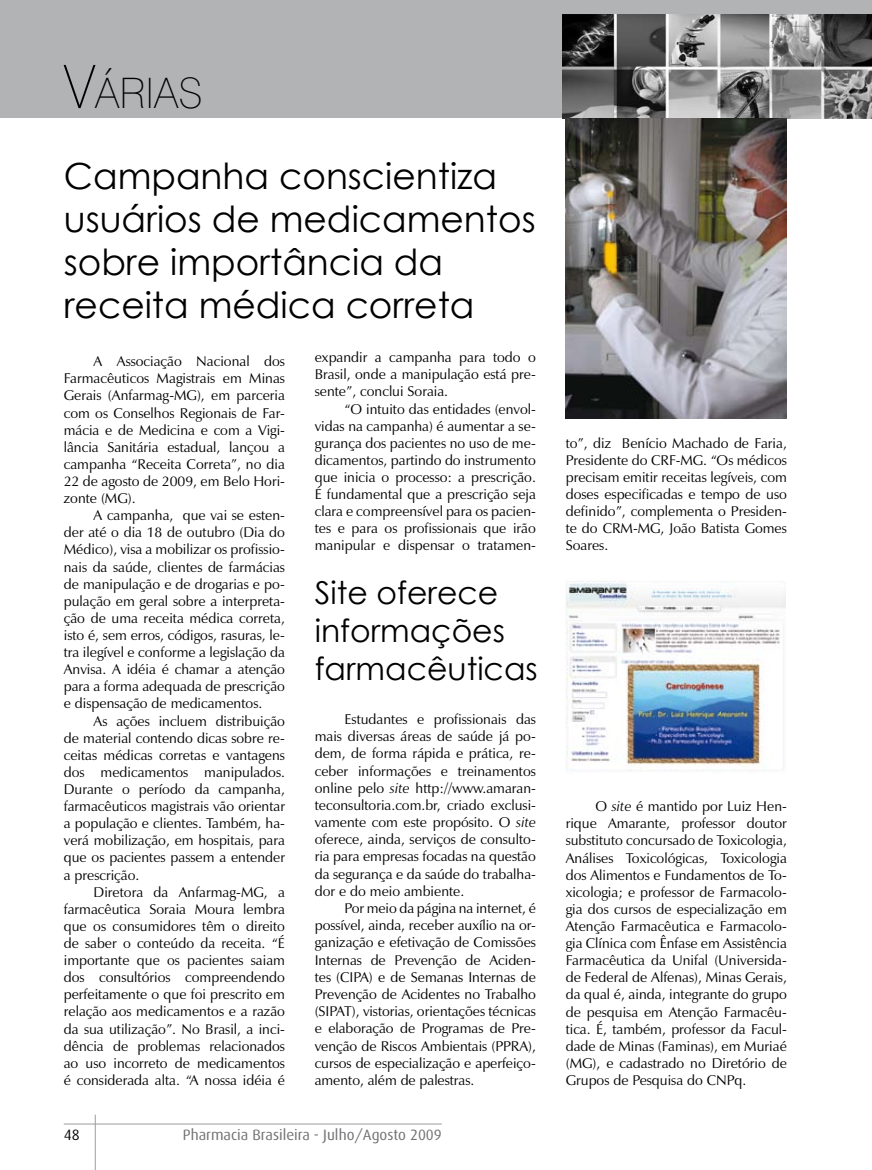
<style>
.page{position:relative;width:872px;height:1170px;background:#fff}
.page>*{position:absolute;margin:0;border:0;box-sizing:border-box;transform-origin:0 0}
.t1{font:100 42px "Swiss 721 BT";color:#000}
.t2{font:36px/43.2px "Century Gothic";color:#000}
.t3{font:31.5px/37.8px "Century Gothic";color:#000}
.t4{font:15px "Dax";color:#707173}
.t5{font:15px "Dax";color:#000}
.t6{font:14.25px/17.1px "Zapf Humanist 601 BT";color:#000;text-align:justify}
.s1{font-size:60px}
.s2{font-style:italic}
</style>
<div class="page">
<div style="left:0;top:0;width:872px;height:118px;background:#b1b3b4"></div>
<hr style="left:95px;top:1114px;width:1px;height:55px;background:#9c9d9f">
<hr style="left:64px;top:1123px;width:378px;height:1px;background:#9c9d9f">
<img style="left:563px;top:15px;width:309px;height:103px">
<img style="left:566px;top:118px;width:221px;height:300px">
<img style="left:566px;top:581px;width:219px;height:190px">
<h1 class="t1" style="left:64px;top:68px;width:140px"><span class="s1">V</span>ÁRIAS</h1>
<h2 class="t2" style="left:64px;top:153px;width:473px">Campanha conscientiza usuários de medicamentos sobre importância da receita médica correta</h2>
<p class="t6" style="left:64px;top:353px;width:223px;text-indent:30px">A Associação Nacional dos Farmacêuticos Magistrais em Minas Gerais (Anfarmag-MG), em parceria com os Conselhos Regionais de Far&shy;mácia e de Medicina e com a Vigi&shy;lância Sanitária estadual, lançou a campanha “Receita Correta”, no dia 22 de agosto de 2009, em Belo Hori&shy;zonte (MG).</p>
<p class="t6" style="left:64px;top:507px;width:223px;text-indent:30px">A campanha, que vai se esten&shy;der até o dia 18 de outubro (Dia do Médico), visa a mobilizar os profissio&shy;nais da saúde, clientes de farmácias de manipulação e de drogarias e po&shy;pulação em geral sobre a interpreta&shy;ção de uma receita médica correta, isto é, sem erros, códigos, rasuras, le&shy;tra ilegível e conforme a legislação da Anvisa. A idéia é chamar a atenção para a forma adequada de prescrição e dispensação de medicamentos.</p>
<p class="t6" style="left:64px;top:712px;width:223px;text-indent:30px">As ações incluem distribuição de material contendo dicas sobre re&shy;ceitas médicas corretas e vantagens dos medicamentos manipulados.<br>Durante o período da campanha, farmacêuticos magistrais vão orientar a população e clientes. Também, ha&shy;verá mobilização, em hospitais, para que os pacientes passem a entender a prescrição.</p>
<p class="t6" style="left:64px;top:883px;width:223px;text-indent:30px">Diretora da Anfarmag-MG, a farmacêutica Soraia Moura lembra que os consumidores têm o direito de saber o conteúdo da receita. “É importante que os pacientes saiam dos consultórios compreendendo perfeitamente o que foi prescrito em relação aos medicamentos e a razão da sua utilização”. No Brasil, a inci&shy;dência de problemas relacionados ao uso incorreto de medicamentos é considerada alta. “A nossa idéia é</p>
<p class="t6" style="left:315px;top:349px;width:223px">expandir a campanha para todo o Brasil, onde a manipulação está pre&shy;sente”, conclui Soraia.</p>
<p class="t6" style="left:315px;top:400px;width:223px;text-indent:30px">“O intuito das entidades (envol&shy;vidas na campanha) é aumentar a se&shy;gurança dos pacientes no uso de me&shy;dicamentos, partindo do instrumento que inicia o processo: a prescrição.<br>É fundamental que a prescrição seja clara e compreensível para os pacien&shy;tes e para os profissionais que irão manipular e dispensar o tratamen-</p>
<h3 class="t3" style="left:315px;top:573px;width:224px">Site oferece informações farmacêuticas</h3>
<p class="t6" style="left:315px;top:710px;width:223px;text-indent:30px">Estudantes e profissionais das mais diversas áreas de saúde já po&shy;dem, de forma rápida e prática, re&shy;ceber informações e treinamentos online pelo <span class="s2">site</span> http://www.amaran&shy;teconsultoria.com.br, criado exclusi&shy;vamente com este propósito. O <span class="s2">site </span>oferece, ainda, serviços de consulto&shy;ria para empresas focadas na questão da segurança e da saúde do trabalha&shy;dor e do meio ambiente.</p>
<p class="t6" style="left:315px;top:899px;width:223px;text-indent:30px">Por meio da página na internet, é possível, ainda, receber auxílio na or&shy;ganização e efetivação de Comissões Internas de Prevenção de Aciden&shy;tes (CIPA) e de Semanas Internas de Prevenção de Acidentes no Trabalho (SIPAT), vistorias, orientações técnicas e elaboração de Programas de Pre&shy;venção de Riscos Ambientais (PPRA), cursos de especialização e aperfeiço&shy;amento, além de palestras.</p>
<p class="t5" style="left:64px;top:1126px;width:17px">48</p>
<p class="t4" style="left:183px;top:1126px;width:260px">Pharmacia Brasileira - Julho/Agosto 2009</p>
<p class="t6" style="left:566px;top:434px;width:223px">to”, diz Benício Machado de Faria, Presidente do CRF-MG. “Os médicos precisam emitir receitas legíveis, com doses especificadas e tempo de uso definido”, complementa o Presiden&shy;te do CRM-MG, João Batista Gomes Soares.</p>
<p class="t6" style="left:566px;top:797px;width:223px;text-indent:30px">O <span class="s2">site</span> é mantido por Luiz Hen&shy;rique Amarante, professor doutor substituto concursado de Toxicologia, Análises Toxicológicas, Toxicologia dos Alimentos e Fundamentos de To&shy;xicologia; e professor de Farmacolo&shy;gia dos cursos de especialização em Atenção Farmacêutica e Farmacolo&shy;gia Clínica com Ênfase em Assistência Farmacêutica da Unifal (Universida&shy;de Federal de Alfenas), Minas Gerais, da qual é, ainda, integrante do grupo de pesquisa em Atenção Farmacêu&shy;tica. É, também, professor da Facul&shy;dade de Minas (Faminas), em Muriaé (MG), e cadastrado no Diretório de Grupos de Pesquisa do CNPq.</p>
</div>
